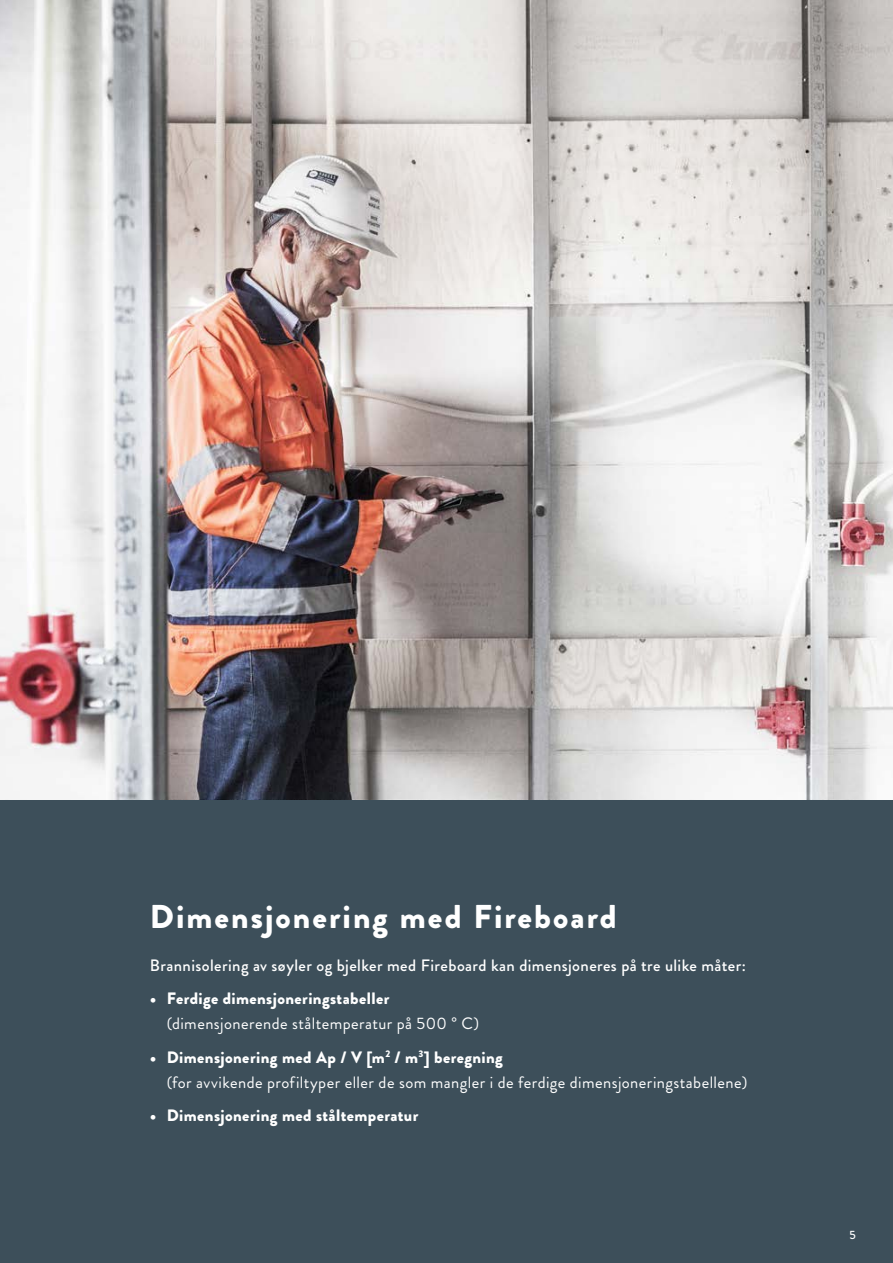
<style>
.page{position:relative;width:893px;height:1263px;background:#3d4f5a}
.page>*{position:absolute;margin:0;border:0;box-sizing:border-box;transform-origin:0 0}
.t1{font:900 33px "Brandon Grotesque";letter-spacing:.065em;color:#fff}
.t2{font:16.5px/25.5px "Brandon Grotesque";letter-spacing:.025em;color:#fff}
.t3{font:500 16.5px "Brandon Grotesque";letter-spacing:.025em;color:#fff}
.t4{font:900 16.5px "Brandon Grotesque";letter-spacing:.025em;color:#fff}
.t5{font:500 12px "Brandon Grotesque";color:#fff}
.s1{font-weight:900}
</style>
<div class="page">
<img style="left:0;top:0;width:893px;height:799px">
<h1 class="t1" style="left:150px;top:893px;width:469px">Dimensjonering med Fireboard</h1>
<p class="t3" style="left:150px;top:953px;width:598px">Brannisolering av søyler og bjelker med Fireboard kan dimensjoneres på tre ulike måter:</p>
<p class="t4" style="left:150px;top:986px;width:241px">• Ferdige dimensjoneringstabeller</p>
<p class="t2" style="left:167px;top:1011px;width:314px">(dimensjonerende ståltemperatur på 500 ° C)</p>
<p class="t2" style="left:167px;top:1044px;width:582px;text-indent:-17px"><span class="s1">• Dimensjonering med Ap / V [m</span><sup>2</sup> <span class="s1">/ m</span><sup>3</sup><span class="s1">] beregning<br></span>(for avvikende profiltyper eller de som mangler i de ferdige dimensjoneringstabellene)</p>
<p class="t4" style="left:150px;top:1104px;width:270px">• Dimensjonering med ståltemperatur</p>
<p class="t5" style="left:849px;top:1226px;width:8px">5</p>
</div>
